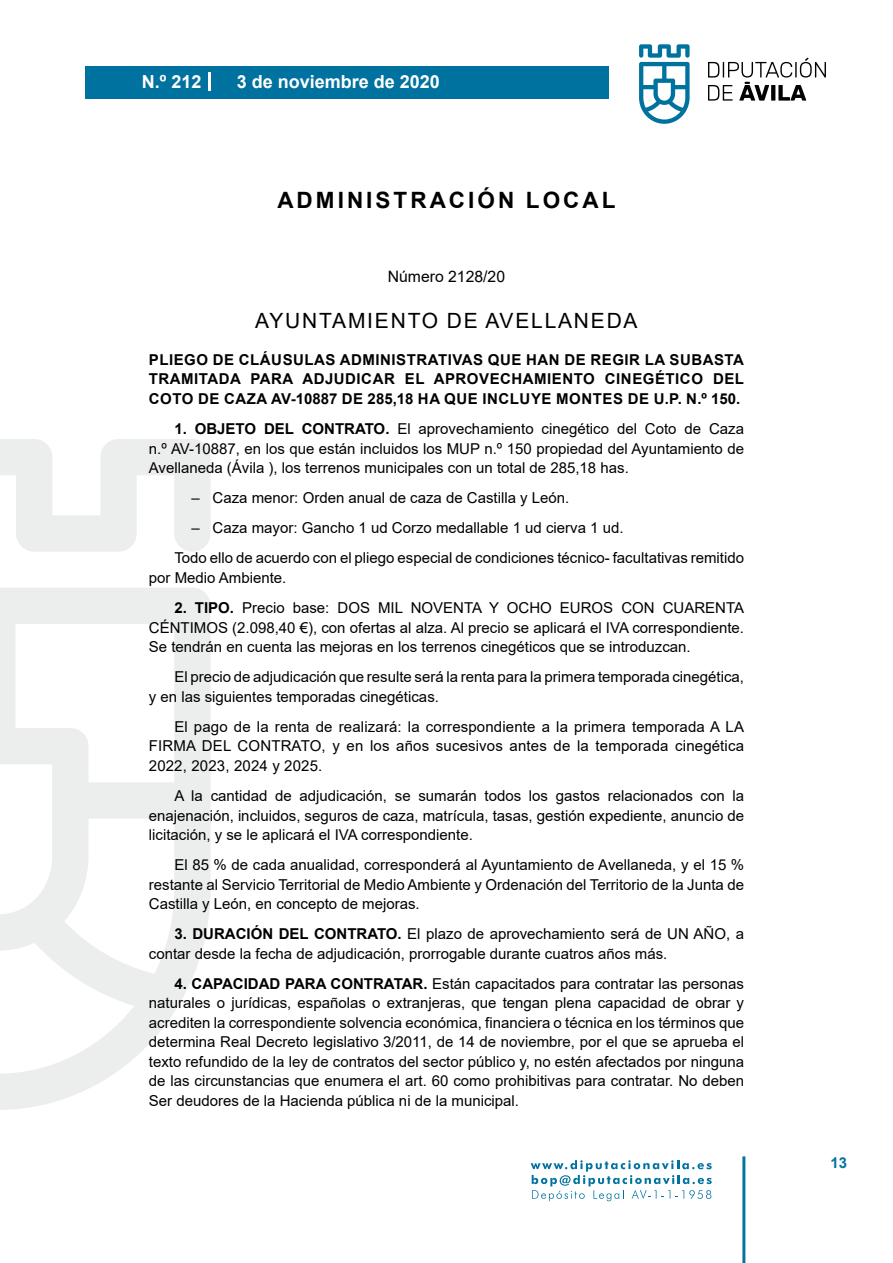
<style>
.page{position:relative;width:893px;height:1263px;background:#fff}
.page>*{position:absolute;margin:0;border:0;box-sizing:border-box;transform-origin:0 0}
.t1{font:700 22.5px "Arial";letter-spacing:.135em;color:#000}
.t2{font:21px "Arial";letter-spacing:.085em;color:#000}
.t3{font:700 18px "Arial";color:#fff}
.t4{font:15.75px "Arial";color:#000}
.t5{font:15px/19.5px "Arial";color:#000;text-align:justify}
.t6{font:700 15px/19.5px "Arial";letter-spacing:.035em;color:#000;text-align:justify}
.t7{font:700 15px "Arial";color:#04739f}
.s1{font-weight:700}
</style>
<div class="page">
<svg style="left:531px;top:1160px;width:181px;height:41px"></svg>
<div style="left:85px;top:66px;width:523px;height:33px;background:#00729f"></div>
<svg style="left:639px;top:44px;width:51px;height:80px"></svg>
<svg style="left:708px;top:58px;width:118px;height:43px"></svg>
<hr style="left:742px;top:1156px;width:3px;height:107px;background:#04739f">
<svg style="left:208px;top:72px;width:2px;height:18px"></svg>
<svg style="left:0;top:439px;width:211px;height:671px"></svg>
<p class="t3" style="left:142px;top:69px;width:61px">N.º 212</p>
<p class="t3" style="left:237px;top:69px;width:205px">3 de noviembre de 2020</p>
<h1 class="t1" style="left:277px;top:184px;width:340px">ADMINISTRACIÓN LOCAL</h1>
<p class="t4" style="left:388px;top:266px;width:119px">Número 2128/20</p>
<h2 class="t2" style="left:255px;top:307px;width:384px">AYUNTAMIENTO DE AVELLANEDA</h2>
<p class="t6" style="left:149px;top:350px;width:597px">PLIEGO DE CLÁUSULAS ADMINISTRATIVAS QUE HAN DE REGIR LA SUBASTA TRAMITADA PARA ADJUDICAR EL APROVECHAMIENTO CINEGÉTICO DEL COTO DE CAZA AV-10887 DE 285,18 HA QUE INCLUYE MONTES DE U.P. N.º 150.</p>
<p class="t5" style="left:149px;top:419px;width:597px;text-indent:26px"><span class="s1">1. OBJETO DEL CONTRATO.</span> El aprovechamiento cinegético del Coto de Caza n.º AV-10887, en los que están incluidos los MUP n.º 150 propiedad del Ayuntamiento de Avellaneda (Ávila ), los terrenos municipales con un total de 285,18 has.</p>
<p class="t5" style="left:191px;top:488px;width:380px">– Caza menor: Orden anual de caza de Castilla y León.</p>
<p class="t5" style="left:174px;top:513px;width:571px;line-height:30.2px;text-indent:17px">– Caza mayor: Gancho 1 ud Corzo medallable 1 ud cierva 1 ud.<br>Todo ello de acuerdo con el pliego especial de condiciones técnico- facultativas remitido</p>
<p class="t5" style="left:149px;top:568px;width:139px">por Medio Ambiente.</p>
<p class="t5" style="left:149px;top:598px;width:597px;text-indent:26px"><span class="s1">2. TIPO.</span> Precio base: DOS MIL NOVENTA Y OCHO EUROS CON CUARENTA CÉNTIMOS (2.098,40 €), con ofertas al alza. Al precio se aplicará el IVA correspondiente.<br>Se tendrán en cuenta las mejoras en los terrenos cinegéticos que se introduzcan.</p>
<p class="t5" style="left:149px;top:667px;width:597px;text-indent:26px">El precio de adjudicación que resulte será la renta para la primera temporada cinegética, y en las siguientes temporadas cinegéticas.</p>
<p class="t5" style="left:149px;top:717px;width:597px;text-indent:26px">El pago de la renta de realizará: la correspondiente a la primera temporada A LA FIRMA DEL CONTRATO, y en los años sucesivos antes de la temporada cinegética 2022, 2023, 2024 y 2025.</p>
<p class="t5" style="left:149px;top:786px;width:597px;text-indent:26px">A la cantidad de adjudicación, se sumarán todos los gastos relacionados con la enajenación, incluidos, seguros de caza, matrícula, tasas, gestión expediente, anuncio de licitación, y se le aplicará el IVA correspondiente.</p>
<p class="t5" style="left:149px;top:855px;width:597px;text-indent:26px">El 85 % de cada anualidad, corresponderá al Ayuntamiento de Avellaneda, y el 15 % restante al Servicio Territorial de Medio Ambiente y Ordenación del Territorio de la Junta de Castilla y León, en concepto de mejoras.</p>
<p class="t5" style="left:149px;top:924px;width:597px;text-indent:26px"><span class="s1">3. DURACIÓN DEL CONTRATO.</span> El plazo de aprovechamiento será de UN AÑO, a contar desde la fecha de adjudicación, prorrogable durante cuatros años más.</p>
<p class="t5" style="left:149px;top:974px;width:597px;text-indent:26px"><span class="s1">4. CAPACIDAD PARA CONTRATAR.</span> Están capacitados para contratar las personas naturales o jurídicas, españolas o extranjeras, que tengan plena capacidad de obrar y acrediten la correspondiente solvencia económica, financiera o técnica en los términos que determina Real Decreto legislativo 3/2011, de 14 de noviembre, por el que se aprueba el texto refundido de la ley de contratos del sector público y, no estén afectados por ninguna de las circunstancias que enumera el art. 60 como prohibitivas para contratar. No deben Ser deudores de la Hacienda pública ni de la municipal.</p>
<p class="t7" style="left:831px;top:1152px;width:18px">13</p>
</div>
